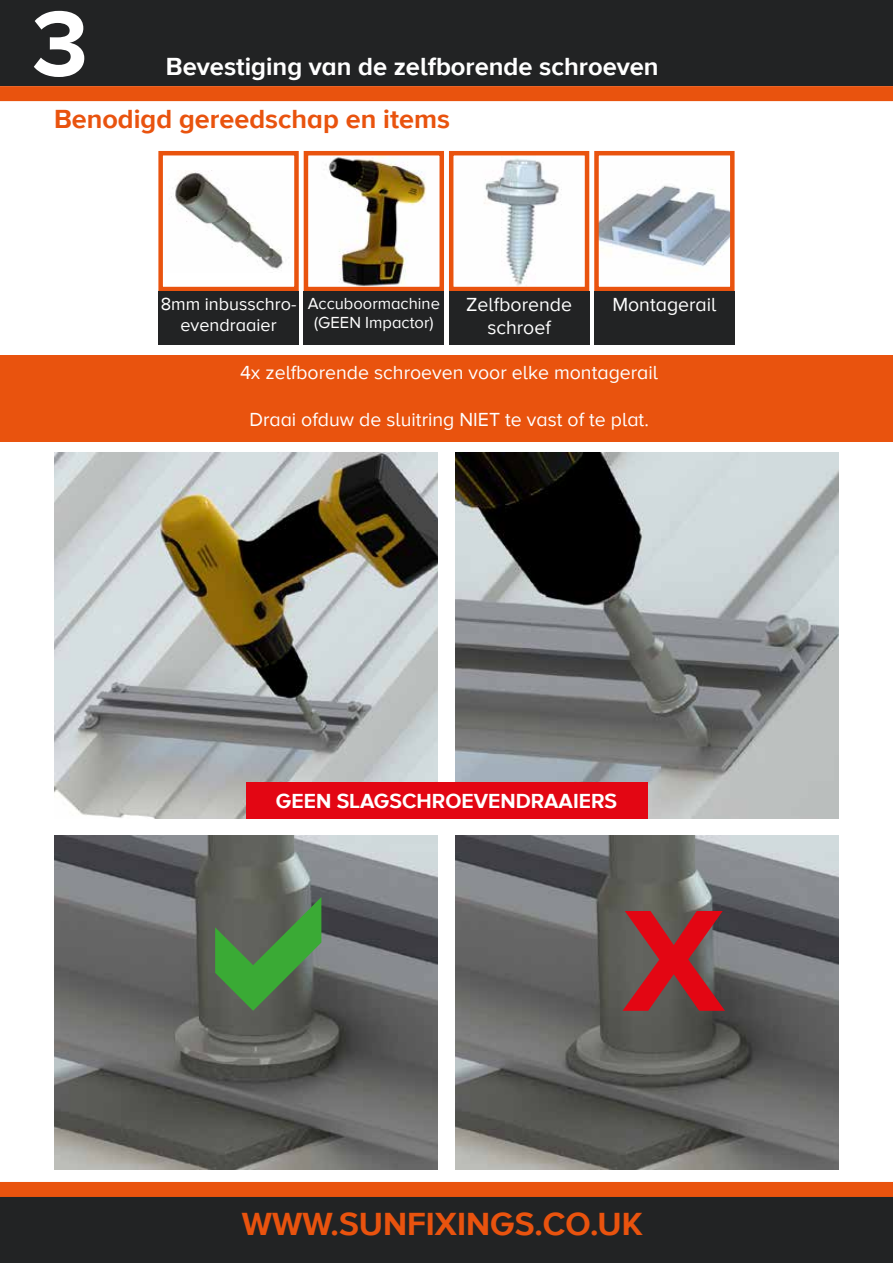
<style>
.page{position:relative;width:893px;height:1263px;background:#fff}
.page>*{position:absolute;margin:0;border:0;box-sizing:border-box;transform-origin:0 0}
.t1{font:700 96px "Proxima Nova A";color:#fff}
.t2{font:700 33px "Proxima Nova A";color:#e9530e}
.t3{font:700 27px "Proxima Nova A";color:#e9530e}
.t4{font:700 25.5px "Proxima Nova A";color:#fff}
.t5{font:700 21px "Proxima Nova A";color:#fff}
.t6{font:19.5px/23.4px "Proxima Nova A";color:#fff;text-align:center}
.t7{font:18px/21.6px "Proxima Nova A";color:#fff;text-align:center}
.t8{font:16.5px/19.8px "Proxima Nova A";color:#fff;text-align:center}
</style>
<div class="page">
<div style="left:0;top:0;width:893px;height:86px;background:#222324"></div>
<div style="left:0;top:1195px;width:893px;height:68px;background:#222324"></div>
<div style="left:0;top:1182px;width:893px;height:15px;background:#e9530e"></div>
<div style="left:0;top:86px;width:893px;height:15px;background:#e9530e"></div>
<img style="left:54px;top:453px;width:383px;height:366px">
<img style="left:455px;top:453px;width:384px;height:366px">
<img style="left:171px;top:170px;width:113px;height:100px">
<div style="left:158px;top:151px;width:141px;height:140px;border:4px solid #e9530e"></div>
<img style="left:328px;top:156px;width:98px;height:130px">
<div style="left:304px;top:151px;width:140px;height:140px;border:4px solid #e9530e"></div>
<img style="left:484px;top:158px;width:78px;height:128px">
<div style="left:449px;top:151px;width:140px;height:140px;border:4px solid #e9530e"></div>
<img style="left:599px;top:185px;width:131px;height:85px">
<div style="left:594px;top:151px;width:141px;height:140px;border:4px solid #e9530e"></div>
<div style="left:158px;top:291px;width:141px;height:53px;background:#222324"></div>
<div style="left:304px;top:291px;width:140px;height:53px;background:#222324"></div>
<div style="left:449px;top:291px;width:140px;height:53px;background:#222324"></div>
<div style="left:594px;top:291px;width:141px;height:53px;background:#222324"></div>
<div style="left:0;top:355px;width:893px;height:86px;background:#e9530e"></div>
<img style="left:54px;top:836px;width:383px;height:333px">
<img style="left:456px;top:836px;width:383px;height:333px">
<svg style="left:215px;top:897px;width:106px;height:114px;background:#4f7c4b"></svg>
<svg style="left:622px;top:911px;width:103px;height:100px;background:#9b373b"></svg>
<div style="left:246px;top:782px;width:401px;height:37px;background:#e30613"></div>
<h1 class="t1" style="left:32px;top:-11px;width:58px">3</h1>
<h3 class="t3" style="left:54px;top:103px;width:398px">Benodigd gereedschap en items</h3>
<h3 class="t4" style="left:166px;top:52px;width:494px">Bevestiging van de zelfborende schroeven</h3>
<p class="t7" style="left:161px;top:294px;width:137px">8mm inbusschro&shy;evendraaier</p>
<p class="t8" style="left:308px;top:294px;width:134px">Accuboormachine (GEEN Impactor)</p>
<p class="t6" style="left:466px;top:293px;width:107px">Zelfborende schroef</p>
<p class="t6" style="left:612px;top:293px;width:106px">Montagerail</p>
<p class="t6" style="left:240px;top:362px;width:419px">4x zelfborende schroeven voor elke montagerail</p>
<p class="t6" style="left:249px;top:408px;width:401px">Draai ofduw de sluitring NIET te vast of te plat.</p>
<p class="t5" style="left:276px;top:789px;width:343px">GEEN SLAGSCHROEVENDRAAIERS</p>
<h2 class="t2" style="left:242px;top:1205px;width:402px">WWW.SUNFIXINGS.CO.UK</h2>
</div>
